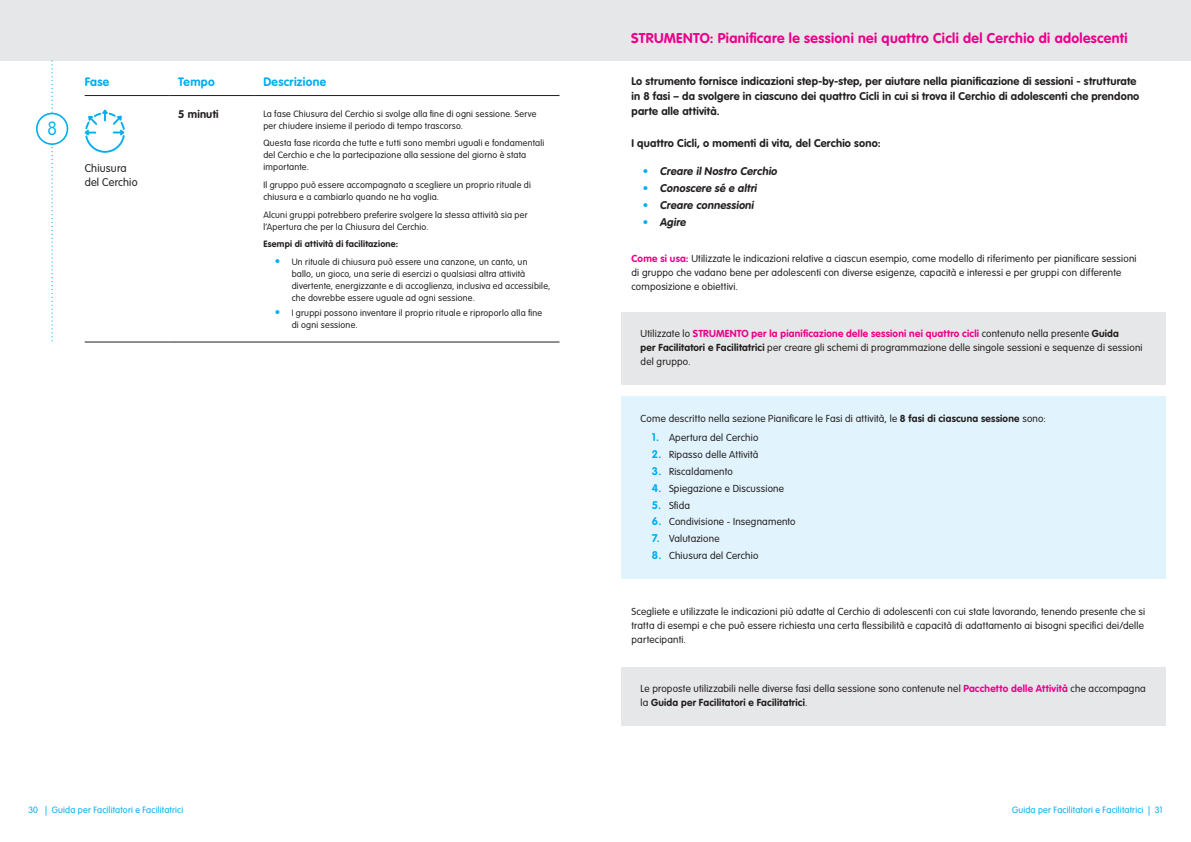
<style>
.page{position:relative;width:1191px;height:842px;background:#fff}
.page>*{position:absolute;margin:0;border:0;box-sizing:border-box;transform-origin:0 0}
.t1{font:100 19px "VAG Rounded Std";color:#00aeef}
.t2{font:700 14px "VAG Rounded Std";letter-spacing:.025em;color:#ec008c}
.t3{font:700 12px "VAG Rounded Std";letter-spacing:.02em;color:#00aeef}
.t4{font:700 11px/15px "VAG Rounded Std";letter-spacing:.02em;color:#231f20}
.t5{font:300 11px/14px "VAG Rounded Std";letter-spacing:.015em;color:#231f20}
.t6{font:300 10px/14px "VAG Rounded Std";letter-spacing:.02em;color:#231f20}
.t7{font:300 9px/12px "VAG Rounded Std";letter-spacing:.025em;color:#231f20}
.t8{font:300 9px "VAG Rounded Std";letter-spacing:.025em;color:#00aeef}
.t9{font:700 9px "VAG Rounded Std";letter-spacing:.025em;color:#231f20}
.s1{font-weight:700;font-size:11px;color:#00aeef}
.s2{color:#00aeef}
.s3{font-weight:700;color:#ec008c}
.s4{font-weight:700}
</style>
<div class="page">
<div style="left:0;top:0;width:1191px;height:60px;background:#e6e7e8"></div>
<svg style="left:51px;top:61px;width:2px;height:281px"></svg>
<hr style="left:85px;top:342px;width:85px;height:1px;background:#231f20">
<hr style="left:170px;top:342px;width:85px;height:1px;background:#231f20">
<hr style="left:255px;top:342px;width:304px;height:1px;background:#231f20">
<hr style="left:85px;top:95px;width:85px;height:1px;background:#231f20">
<hr style="left:170px;top:95px;width:85px;height:1px;background:#231f20">
<hr style="left:255px;top:95px;width:304px;height:1px;background:#231f20">
<svg style="left:85px;top:110px;width:40px;height:43px"></svg>
<div style="left:37px;top:113px;width:30px;height:31px;background:#fff;border-radius:50%"></div>
<div style="left:36px;top:113px;width:32px;height:32px;border:2px solid #00aeef;border-radius:50%"></div>
<div style="left:621px;top:313px;width:544px;height:72px;background:#e6e7e8"></div>
<div style="left:621px;top:667px;width:544px;height:59px;background:#e6e7e8"></div>
<div style="left:621px;top:397px;width:544px;height:182px;background:#e1f4fd"></div>
<h1 class="t1" style="left:47px;top:118px;width:12px">8</h1>
<p class="t3" style="left:85px;top:75px;width:26px">Fase</p>
<p class="t3" style="left:178px;top:75px;width:38px">Tempo</p>
<p class="t3" style="left:263px;top:75px;width:64px">Descrizione</p>
<p class="t5" style="left:85px;top:162px;width:54px">Chiusura del Cerchio</p>
<p class="t4" style="left:178px;top:107px;width:42px">5 minuti</p>
<p class="t7" style="left:263px;top:108px;width:274px">La fase Chiusura del Cerchio si svolge alla fine di ogni sessione. Serve per chiudere insieme il periodo di tempo trascorso.</p>
<p class="t7" style="left:263px;top:137px;width:282px">Questa fase ricorda che tutte e tutti sono membri uguali e fondamentali del Cerchio e che la partecipazione alla sessione del giorno è stata importante.</p>
<p class="t7" style="left:263px;top:179px;width:269px">Il gruppo può essere accompagnato a scegliere un proprio rituale di chiusura e a cambiarlo quando ne ha voglia.</p>
<p class="t7" style="left:263px;top:209px;width:266px">Alcuni gruppi potrebbero preferire svolgere la stessa attività sia per l’Apertura che per la Chiusura del Cerchio.</p>
<p class="t9" style="left:263px;top:239px;width:136px">Esempi di attività di facilitazione:</p>
<p class="t7" style="left:292px;top:256px;width:260px;text-indent:-17px"><span class="s1">•</span> Un rituale di chiusura può essere una canzone, un canto, un ballo, un gioco, una serie di esercizi o qualsiasi altra attività divertente, energizzante e di accoglienza, inclusiva ed accessibile, che dovrebbe essere uguale ad ogni sessione.</p>
<p class="t7" style="left:292px;top:307px;width:252px;text-indent:-17px"><span class="s1">•</span> I gruppi possono inventare il proprio rituale e riproporlo alla fine di ogni sessione.</p>
<h2 class="t2" style="left:631px;top:30px;width:498px">STRUMENTO: Pianificare le sessioni nei quattro Cicli del Cerchio di adolescenti</h2>
<p class="t4" style="left:631px;top:74px;width:509px">Lo strumento fornisce indicazioni step-by-step, per aiutare nella pianificazione di sessioni - strutturate in 8 fasi – da svolgere in ciascuno dei quattro Cicli in cui si trova il Cerchio di adolescenti che prendono parte alle attività.</p>
<p class="t4" style="left:631px;top:136px;width:251px">I quattro Cicli, o momenti di vita, del Cerchio sono:</p>
<p class="t4" style="left:643px;top:164px;width:138px"><span class="s2">•</span> Creare il Nostro Cerchio</p>
<p class="t4" style="left:643px;top:181px;width:117px"><span class="s2">•</span> Conoscere sé e altri</p>
<p class="t4" style="left:643px;top:198px;width:114px"><span class="s2">•</span> Creare connessioni</p>
<p class="t4" style="left:643px;top:215px;width:46px"><span class="s2">•</span> Agire</p>
<p class="t6" style="left:631px;top:252px;width:506px"><span class="s3">Come si usa:</span> Utilizzate le indicazioni relative a ciascun esempio, come modello di riferimento per pianificare sessioni di gruppo che vadano bene per adolescenti con diverse esigenze, capacità e interessi e per gruppi con differente composizione e obiettivi.</p>
<p class="t6" style="left:640px;top:327px;width:503px">Utilizzate lo <span class="s3">STRUMENTO per la pianificazione delle sessioni nei quattro cicli</span> contenuto nella presente <span class="s4">Guida<br>per Facilitatori e Facilitatrici</span> per creare gli schemi di programmazione delle singole sessioni e sequenze di sessioni del gruppo.</p>
<p class="t6" style="left:640px;top:411px;width:407px">Come descritto nella sezione Pianificare le Fasi di attività, le <span class="s4">8 fasi di ciascuna sessione</span> sono:</p>
<p class="t6" style="left:652px;top:431px;width:108px"><span class="s1">1.</span> Apertura del Cerchio</p>
<p class="t6" style="left:652px;top:448px;width:108px"><span class="s1">2.</span> Ripasso delle Attività</p>
<p class="t6" style="left:652px;top:465px;width:82px"><span class="s1">3.</span> Riscaldamento</p>
<p class="t6" style="left:652px;top:482px;width:134px"><span class="s1">4.</span> Spiegazione e Discussione</p>
<p class="t6" style="left:652px;top:498px;width:39px"><span class="s1">5.</span> Sfida</p>
<p class="t6" style="left:652px;top:515px;width:145px"><span class="s1">6.</span> Condivisione - Insegnamento</p>
<p class="t6" style="left:652px;top:532px;width:69px"><span class="s1">7.</span> Valutazione</p>
<p class="t6" style="left:652px;top:549px;width:108px"><span class="s1">8.</span> Chiusura del Cerchio</p>
<p class="t6" style="left:631px;top:605px;width:515px">Scegliete e utilizzate le indicazioni più adatte al Cerchio di adolescenti con cui state lavorando, tenendo presente che si tratta di esempi e che può essere richiesta una certa flessibilità e capacità di adattamento ai bisogni specifici dei/delle partecipanti.</p>
<p class="t6" style="left:640px;top:682px;width:506px">Le proposte utilizzabili nelle diverse fasi della sessione sono contenute nel <span class="s3">Pacchetto delle Attività</span> che accompagna la <span class="s4">Guida per Facilitatori e Facilitatrici</span>.</p>
<p class="t8" style="left:28px;top:805px;width:156px">30 | Guida per Facilitatori e Facilitatrici</p>
<p class="t8" style="left:1012px;top:805px;width:152px">Guida per Facilitatori e Facilitatrici | 31</p>
</div>
